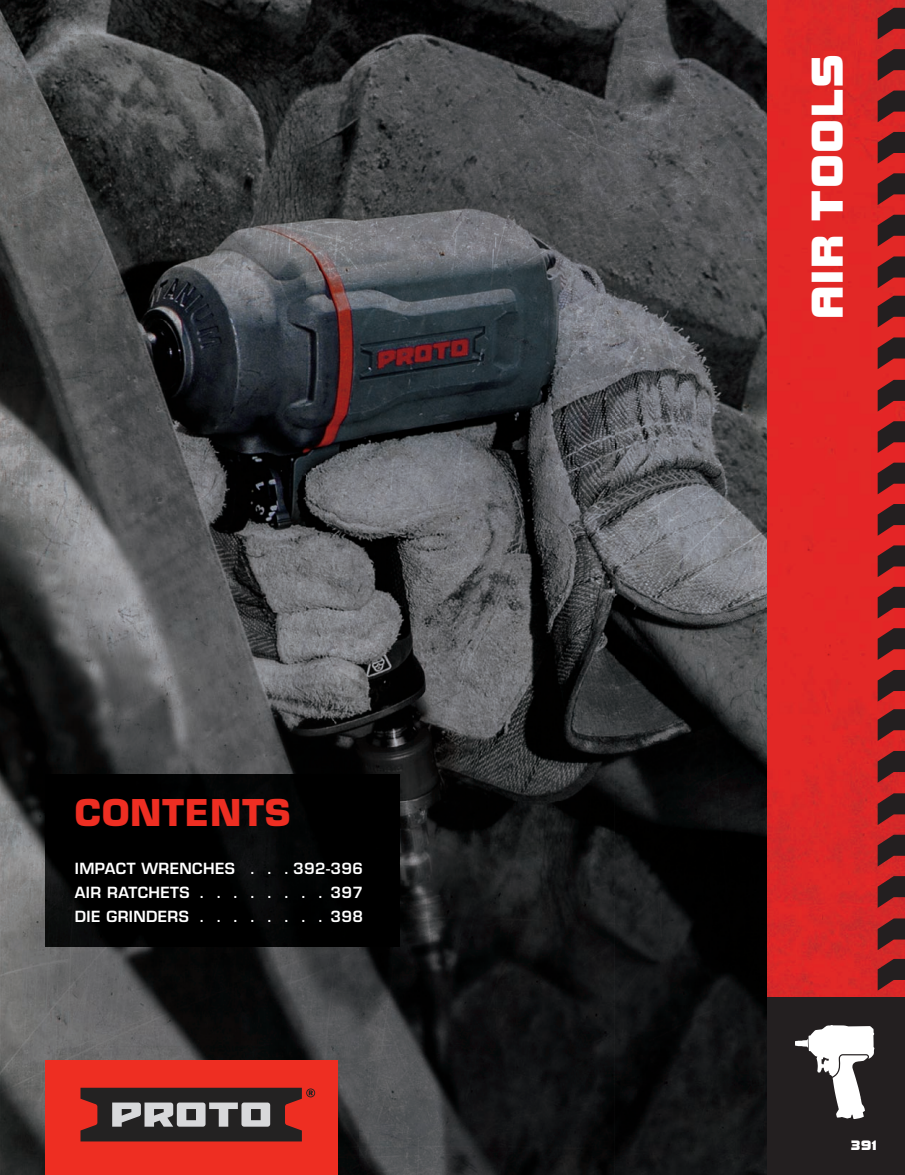
<style>
.page{position:relative;width:905px;height:1175px;background:#fff}
.page>*{position:absolute;margin:0;border:0;box-sizing:border-box;transform-origin:0 0}
.t1{font:46.5px "Bolt EF";letter-spacing:-.005em;color:#fff}
.t2{font:700 36px "Eurostile LT Std";letter-spacing:.025em;color:#ee2e22}
.t3{font:600 15px/24px "Eurostile LT Std";letter-spacing:.025em;color:#fff;text-align:justify}
.t4{font:14.25px "Bolt EF";color:#fff}
</style>
<div class="page">
<img style="left:615px;top:0;width:289px;height:1174px">
<img style="left:0;top:0;width:615px;height:801px">
<img style="left:0;top:801px;width:51px;height:373px">
<img style="left:358px;top:801px;width:257px;height:373px">
<img style="left:51px;top:946px;width:307px;height:228px">
<svg style="left:877px;top:256px;width:27px;height:32px"></svg>
<svg style="left:877px;top:215px;width:27px;height:31px"></svg>
<svg style="left:877px;top:173px;width:27px;height:32px"></svg>
<svg style="left:877px;top:132px;width:27px;height:32px"></svg>
<svg style="left:877px;top:91px;width:27px;height:31px"></svg>
<svg style="left:877px;top:49px;width:27px;height:32px"></svg>
<svg style="left:877px;top:8px;width:27px;height:31px"></svg>
<svg style="left:877px;top:670px;width:27px;height:31px"></svg>
<svg style="left:877px;top:628px;width:27px;height:32px"></svg>
<svg style="left:877px;top:587px;width:27px;height:31px"></svg>
<svg style="left:877px;top:545px;width:27px;height:32px"></svg>
<svg style="left:877px;top:504px;width:27px;height:32px"></svg>
<svg style="left:877px;top:462px;width:27px;height:32px"></svg>
<svg style="left:877px;top:421px;width:27px;height:32px"></svg>
<svg style="left:877px;top:380px;width:27px;height:31px"></svg>
<svg style="left:877px;top:337px;width:27px;height:32px"></svg>
<svg style="left:877px;top:296px;width:27px;height:31px"></svg>
<svg style="left:877px;top:958px;width:27px;height:32px"></svg>
<svg style="left:877px;top:918px;width:27px;height:32px"></svg>
<svg style="left:877px;top:876px;width:27px;height:31px"></svg>
<svg style="left:877px;top:834px;width:27px;height:32px"></svg>
<svg style="left:877px;top:793px;width:27px;height:32px"></svg>
<svg style="left:877px;top:751px;width:27px;height:31px"></svg>
<svg style="left:877px;top:709px;width:27px;height:32px"></svg>
<div style="left:45px;top:1060px;width:293px;height:114px;background:#ee2e22"></div>
<svg style="left:80px;top:1087px;width:235px;height:54px;background:#634847"></svg>
<img style="left:45px;top:774px;width:354px;height:172px">
<div style="left:767px;top:997px;width:137px;height:177px;background:#231f20"></div>
<svg style="left:795px;top:1025px;width:80px;height:94px"></svg>
<h2 class="t2" style="left:75px;top:790px;width:217px">CONTENTS</h2>
<p class="t3" style="left:75px;top:856px;width:290px">IMPACT WRENCHES . . . 392-396<br>AIR RATCHETS . . . . . . . . 397<br>DIE GRINDERS . . . . . . . . 398</p>
<h1 class="t1" style="left:801px;top:320px;width:268px;rotate:-90deg">AIR TOOLS</h1>
<p class="t4" style="left:850px;top:1137px;width:27px">391</p>
</div>
